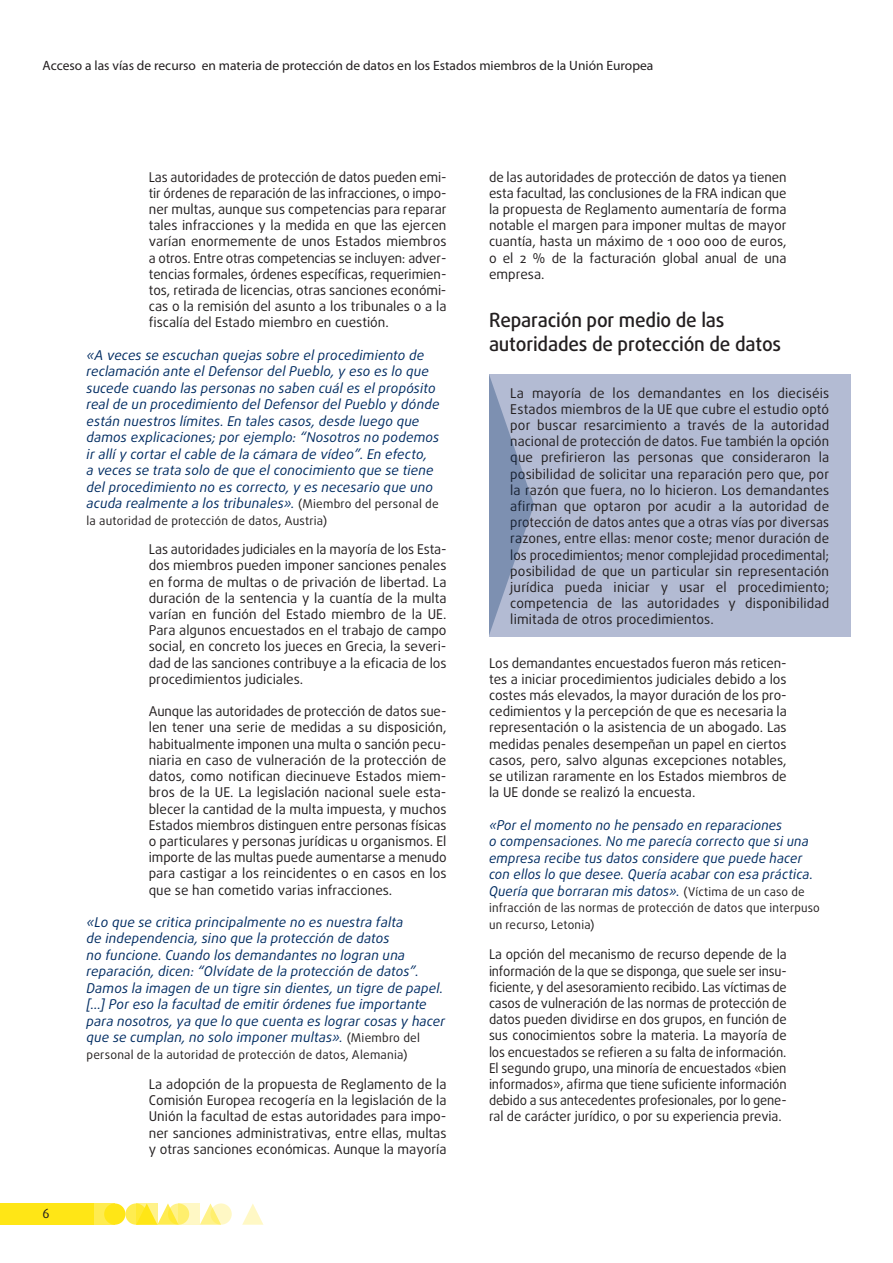
<style>
.page{position:relative;width:893px;height:1263px;background:#fff}
.page>*{position:absolute;margin:0;border:0;box-sizing:border-box;transform-origin:0 0}
.title_3{font:500 19.5px/23.4px "Daxline Pro";letter-spacing:-.01em;color:#231f20}
.body_text{font:13.5px/16.2px "Daxline Pro";color:#231f20;text-align:justify}
.body_quote{font:italic 13.5px/16.5px "Daxline Pro";letter-spacing:.01em;color:#002c62}
.box_key_findings{font:13.5px/16.2px "Daxline Pro";letter-spacing:.015em;color:#231f20;text-align:justify}
.t1{font:13.5px "Myriad Pro";color:#231f20}
.t2{font:13.5px "Dax";color:#231f20}
.body_quote-2{font:12px/16.5px "Daxline Pro";letter-spacing:.015em;color:#231f20}
.s1{font-style:normal;font-size:12px;color:#231f20}
</style>
<div class="page">
<svg style="left:125px;top:1203px;width:22px;height:22px"></svg>
<div style="left:94px;top:1203px;width:21px;height:22px;background:#ffec50"></div>
<div style="left:0;top:1203px;width:94px;height:22px;background:#ffe616"></div>
<svg style="left:200px;top:1203px;width:18px;height:22px"></svg>
<svg style="left:242px;top:1204px;width:21px;height:21px"></svg>
<div style="left:104px;top:1203px;width:21px;height:22px;background:#ffe616;border-radius:50%"></div>
<svg style="left:157px;top:1203px;width:18px;height:22px"></svg>
<svg style="left:168px;top:1203px;width:21px;height:22px"></svg>
<svg style="left:210px;top:1203px;width:22px;height:22px"></svg>
<svg style="left:136px;top:1203px;width:21px;height:22px"></svg>
<svg style="left:179px;top:1203px;width:21px;height:22px"></svg>
<div style="left:489px;top:374px;width:361px;height:263px;background:#b3bbd3"></div>
<svg style="left:489px;top:375px;width:45px;height:260px"></svg>
<p class="t1" style="left:43px;top:58px;width:612px">Acceso a las vías de recurso en materia de protección de datos en los Estados miembros de la Unión Europea</p>
<p class="t2" style="left:43px;top:1206px;width:9px">6</p>
<p class="body_text" style="left:149px;top:169px;width:299px">Las autoridades de protección de datos pueden emi&shy;tir órdenes de reparación de las infracciones, o impo&shy;ner multas, aunque sus competencias para reparar tales infracciones y la medida en que las ejercen varían enormemente de unos Estados miembros a otros. Entre otras competencias se incluyen: adver&shy;tencias formales, órdenes específicas, requerimien&shy;tos, retirada de licencias, otras sanciones económi&shy;cas o la remisión del asunto a los tribunales o a la fiscalía del Estado miembro en cuestión.</p>
<p class="body_quote" style="left:87px;top:347px;width:355px">«A veces se escuchan quejas sobre el procedimiento de reclamación ante el Defensor del Pueblo, y eso es lo que sucede cuando las personas no saben cuál es el propósito real de un procedimiento del Defensor del Pueblo y dónde están nuestros límites. En tales casos, desde luego que damos explicaciones; por ejemplo: “Nosotros no podemos ir allí y cortar el cable de la cámara de vídeo”. En efecto,<br>a veces se trata solo de que el conocimiento que se tiene del procedimiento no es correcto, y es necesario que uno acuda realmente a los tribunales». <span class="s1">(Miembro del personal de</span></p>
<p class="body_quote-2" style="left:87px;top:512px;width:242px">la autoridad de protección de datos, Austria)</p>
<p class="body_text" style="left:149px;top:541px;width:299px">Las autoridades judiciales en la mayoría de los Esta&shy;dos miembros pueden imponer sanciones penales en forma de multas o de privación de libertad. La duración de la sentencia y la cuantía de la multa varían en función del Estado miembro de la UE.<br>Para algunos encuestados en el trabajo de campo social, en concreto los jueces en Grecia, la severi&shy;dad de las sanciones contribuye a la eficacia de los procedimientos judiciales.</p>
<p class="body_text" style="left:149px;top:703px;width:299px">Aunque las autoridades de protección de datos sue&shy;len tener una serie de medidas a su disposición, habitualmente imponen una multa o sanción pecu&shy;niaria en caso de vulneración de la protección de datos, como notifican diecinueve Estados miem&shy;bros de la UE. La legislación nacional suele esta&shy;blecer la cantidad de la multa impuesta, y muchos Estados miembros distinguen entre personas físicas o particulares y personas jurídicas u organismos. El importe de las multas puede aumentarse a menudo para castigar a los reincidentes o en casos en los que se han cometido varias infracciones.</p>
<p class="body_quote" style="left:87px;top:914px;width:360px">«Lo que se critica principalmente no es nuestra falta<br>de independencia, sino que la protección de datos<br>no funcione. Cuando los demandantes no logran una reparación, dicen: “Olvídate de la protección de datos”.<br>Damos la imagen de un tigre sin dientes, un tigre de papel. […] Por eso la facultad de emitir órdenes fue importante para nosotros, ya que lo que cuenta es lograr cosas y hacer que se cumplan, no solo imponer multas». <span class="s1">(Miembro del</span></p>
<p class="body_quote-2" style="left:87px;top:1046px;width:322px">personal de la autoridad de protección de datos, Alemania)</p>
<p class="body_text" style="left:149px;top:1076px;width:299px">La adopción de la propuesta de Reglamento de la Comisión Europea recogería en la legislación de la Unión la facultad de estas autoridades para impo&shy;ner sanciones administrativas, entre ellas, multas y otras sanciones económicas. Aunque la mayoría</p>
<p class="body_text" style="left:489px;top:169px;width:299px">de las autoridades de protección de datos ya tienen esta facultad, las conclusiones de la FRA indican que la propuesta de Reglamento aumentaría de forma notable el margen para imponer multas de mayor cuantía, hasta un máximo de 1 000 000 de euros, o el 2 % de la facturación global anual de una empresa.</p>
<p class="title_3" style="left:489px;top:309px;width:294px">Reparación por medio de las autoridades de protección de datos</p>
<p class="box_key_findings" style="left:510px;top:385px;width:320px">La mayoría de los demandantes en los dieciséis Estados miembros de la UE que cubre el estudio optó por buscar resarcimiento a través de la autoridad nacional de protección de datos. Fue también la opción que prefirieron las personas que consideraron la posibilidad de solicitar una reparación pero que, por la razón que fuera, no lo hicieron. Los demandantes afirman que optaron por acudir a la autoridad de protección de datos antes que a otras vías por diversas razones, entre ellas: menor coste; menor duración de los procedimientos; menor complejidad procedimental; posibilidad de que un particular sin representación jurídica pueda iniciar y usar el procedimiento; competencia de las autoridades y disponibilidad limitada de otros procedimientos.</p>
<p class="body_text" style="left:489px;top:655px;width:299px">Los demandantes encuestados fueron más reticen&shy;tes a iniciar procedimientos judiciales debido a los costes más elevados, la mayor duración de los pro&shy;cedimientos y la percepción de que es necesaria la representación o la asistencia de un abogado. Las medidas penales desempeñan un papel en ciertos casos, pero, salvo algunas excepciones notables, se utilizan raramente en los Estados miembros de la UE donde se realizó la encuesta.</p>
<p class="body_quote" style="left:489px;top:817px;width:325px">«Por el momento no he pensado en reparaciones<br>o compensaciones. No me parecía correcto que si una empresa recibe tus datos considere que puede hacer con ellos lo que desee. Quería acabar con esa práctica.<br>Quería que borraran mis datos». <span class="s1">(Víctima de un caso de</span></p>
<p class="body_quote-2" style="left:489px;top:900px;width:332px">infracción de las normas de protección de datos que interpuso un recurso, Letonia)</p>
<p class="body_text" style="left:489px;top:946px;width:299px">La opción del mecanismo de recurso depende de la información de la que se disponga, que suele ser insu&shy;ficiente, y del asesoramiento recibido. Las víctimas de casos de vulneración de las normas de protección de datos pueden dividirse en dos grupos, en función de sus conocimientos sobre la materia. La mayoría de los encuestados se refieren a su falta de información.<br>El segundo grupo, una minoría de encuestados «bien informados», afirma que tiene suficiente información debido a sus antecedentes profesionales, por lo gene&shy;ral de carácter jurídico, o por su experiencia previa.</p>
</div>
